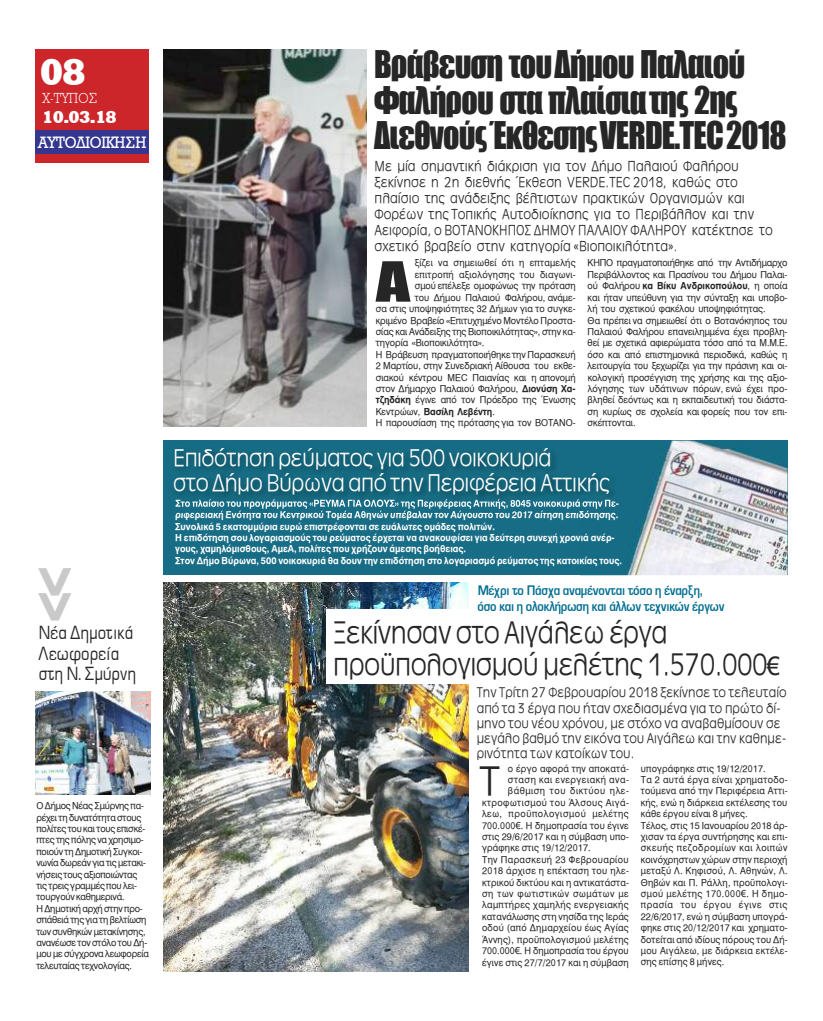
<style>
.page{position:relative;width:823px;height:1021px;background:#fff}
.page>*{position:absolute;margin:0;border:0;box-sizing:border-box;transform-origin:0 0}
.t1{font:900 52.9px "UB Helvetica";color:#c9c9c9;scale:.89 1}
.t2{font:51.1px "Impact";color:#272627;scale:1.32 1}
.t3{font:300 42.6px "UB Antique Olive";color:#272627;scale:1.08 1}
.t4{font:900 39px "UB Rockwell";color:#fff;scale:.96 1}
.t5{font:35.1px/35.1px "Impact";letter-spacing:-.025em;color:#272627;scale:.91 1}
.t6{font:300 32.2px/32.2px "UB Antique Olive";letter-spacing:-.02em;color:#272627;scale:.92 1}
.t7{font:300 25px/25px "UB Antique Olive";letter-spacing:-.02em;color:#fff;scale:.96 1}
.t8{font:20.7px/20.7px "UB Europa";letter-spacing:-.025em;color:#272627;scale:.82 1}
.t9{font:900 18px "UB Rockwell";color:#fff}
.t10{font:17px "UB Rockwell";letter-spacing:-.025em;color:#fff;scale:.95 1}
.t11{font:300 15px/16px "UB Antique Olive";color:#272627;scale:.95 1}
.t12{font:15px/16px "UB Europa Bold";letter-spacing:-.025em;color:#006d92;scale:.85 1}
.t13{font:300 15px "UB Rockwell";color:#fff;scale:.93 1}
.t14{font:300 14.5px/15px "UB Antique Olive";color:#272627;scale:.95 1}
.t15{font:9.5px/11.4px "UB Helvetica";letter-spacing:-.005em;color:#272627;scale:.95 1}
.t16{font:9.5px/11.4px "UB Helvetica";letter-spacing:.015em;color:#272627;scale:.95 1}
.t17{font:9.5px/11.4px "UB Helvetica Bold";color:#fff;scale:.95 1}
.t18{font:9.5px/11.4px "UB Helvetica";letter-spacing:-.025em;color:#272627;scale:.95 1}
.t19{font:9.5px "UB Helvetica";letter-spacing:.02em;color:#272627;scale:.95 1}
.t20{font:9.5px "UB Helvetica";letter-spacing:.055em;color:#272627;scale:.95 1}
.t21{font:9.5px "UB Helvetica Bold";letter-spacing:-.005em;color:#272627;scale:.95 1}
.t22{font:9.5px "UB Helvetica";letter-spacing:.025em;color:#272627;scale:.95 1}
.t23{font:9.5px "UB Helvetica";letter-spacing:.04em;color:#272627;scale:.95 1}
.t24{font:9.5px "UB Helvetica";letter-spacing:.045em;color:#272627;scale:.95 1}
.t25{font:9.5px "UB Helvetica";letter-spacing:.035em;color:#272627;scale:.95 1}
.t26{font:9.5px "UB Helvetica";letter-spacing:.05em;color:#272627;scale:.95 1}
.s1{font-family:"UB Helvetica Bold"}
.s2{font-family:"UB Helvetica"}
.s3{font-family:"Tahoma";font-weight:400;font-size:25px}
.s4{font-family:"Tahoma"}
</style>
<div class="page">
<div style="left:36px;top:49px;width:113px;height:113px;background:#cc262b"></div>
<div style="left:36px;top:130px;width:113px;height:24px;background:#34368f"></div>
<div style="left:163px;top:440px;width:624px;height:135px;background:#186d86"></div>
<img style="left:580px;top:440px;width:207px;height:135px">
<img style="left:163px;top:582px;width:305px;height:389px">
<img style="left:35px;top:692px;width:115px;height:102px">
<img style="left:163px;top:50px;width:203px;height:376px">
<div style="left:325px;top:609px;width:462px;height:75px;background:#fff"></div>
<img style="left:175px;top:441px;width:465px;height:73px">
<img style="left:175px;top:499px;width:79px;height:9px">
<img style="left:176px;top:510px;width:55px;height:4px">
<h3 class="t4" style="left:41px;top:50px;width:48px">08</h3>
<h3 class="t9" style="left:42px;top:107px;width:75px">10.03.18</h3>
<h3 class="t13" style="left:42px;top:91px;width:61px">Χ-ΤΥΠΟΣ</h3>
<h3 class="t10" style="left:38px;top:133px;width:115px">ΑΥΤΟΔΙΟΙΚΗΣΗ</h3>
<h1 class="t1" style="left:89px;top:561px;width:75px;rotate:90deg">&gt;&gt;</h1>
<h3 class="t8" style="left:37px;top:622px;width:120px">Νέα Δημοτικά<br>Λεωφορεία στη Ν. Σμύρνη</h3>
<p class="t18" style="left:36px;top:800px;width:120px">Ο Δήμος Νέας Σμύρνης πα&shy;ρέχει τη δυνατότητα στους πολίτες του και τους επισκέ&shy;πτες της πόλης να χρησιμο&shy;ποιούν τη Δημοτική Συγκοι&shy;νωνία δωρεάν για τις μετακι&shy;νήσεις τους αξιοποιώντας τις τρεις γραμμές που λει&shy;τουργούν καθημερινά.<br>Η Δημοτική αρχή στην προ&shy;σπάθειά της για τη βελτίωση των συνθηκών μετακίνησης, ανανέωσε τον στόλο του Δή&shy;μου με σύγχρονα λεωφορεία τελευταίας τεχνολογίας.</p>
<h3 class="t5" style="left:374px;top:47px;width:454px">Βράβευση τουΔήμου Παλαιού<br>Φαλήρου στα πλαίσιατης 2ης<br>ΔιεθνούςΈκθεσηςVERDE.TEC2018</h3>
<p class="t11" style="left:374px;top:159px;width:420px">Με μία σημαντική διάκριση για τον Δήμο Παλαιού Φαλήρου ξεκίνησε η 2η διεθνής Έκθεση VERDE.TEC 2018, καθώς στο πλαίσιο της ανάδειξης βέλτιστων πρακτικών Οργανισμών και Φορέων της Τοπικής Αυτοδιοίκησης για το Περιβάλλον και την Αειφορία, ο ΒΟΤΑΝΟΚΗΠΟΣ ΔΗΜΟΥ ΠΑΛΑΙΟΥ ΦΑΛΗΡΟΥ κατέκτησε το σχετικό βραβείο στην κατηγορία «Βιοποικιλότητα».</p>
<p class="t19" style="left:414px;top:258px;width:171px">ξίζει να σημειωθεί ότι η επταμελής</p>
<p class="t19" style="left:414px;top:269px;width:171px">επιτροπή αξιολόγησης του διαγωνι-</p>
<p class="t15" style="left:414px;top:280px;width:171px">σμού επέλεξε ομοφώνως την πρόταση</p>
<p class="t15" style="left:414px;top:292px;width:171px">του Δήμου Παλαιού Φαλήρου, ανάμε-</p>
<p class="t15" style="left:375px;top:303px;width:212px">σα στις υποψηφιότητες 32 Δήμων για το συγκε-</p>
<p class="t15" style="left:375px;top:314px;width:212px">κριμένο Βραβείο «Επιτυχημένο Μοντέλο Προστα-</p>
<p class="t15" style="left:375px;top:326px;width:212px">σίας και Ανάδειξης της Βιοποικιλότητας», στην κα-</p>
<p class="t15" style="left:375px;top:337px;width:116px">τηγορία «Βιοποικιλότητα».</p>
<p class="t15" style="left:375px;top:349px;width:212px">Η Βράβευση πραγματοποιήθηκε την Παρασκευή</p>
<p class="t15" style="left:375px;top:360px;width:212px">2 Μαρτίου, στην Συνεδριακή Αίθουσα του εκθε-</p>
<p class="t15" style="left:375px;top:371px;width:212px">σιακού κέντρου MEC Παιανίας και η απονομή</p>
<p class="t15" style="left:375px;top:383px;width:212px">στον Δήμαρχο Παλαιού Φαλήρου, <span class="s1">Διονύση Χα-</span></p>
<p class="t15" style="left:375px;top:394px;width:212px"><span class="s1">τζηδάκη</span> έγινε από τον Πρόεδρο της Ένωσης</p>
<p class="t21" style="left:375px;top:406px;width:127px"><span class="s2">Κεντρώων,</span> Βασίλη Λεβέντη<span class="s2">.</span></p>
<p class="t15" style="left:375px;top:417px;width:212px">Η παρουσίαση της πρότασης για τον ΒΟΤΑΝΟ-</p>
<h2 class="t2" style="left:375px;top:250px;width:27px">A</h2>
<p class="t15" style="left:587px;top:257px;width:212px">ΚΗΠΟ πραγματοποιήθηκε από την Αντιδήμαρχο<br>Περιβάλλοντος και Πρασίνου του Δήμου Παλαι-</p>
<p class="t21" style="left:587px;top:280px;width:212px"><span class="s2">ού Φαλήρου</span> κα Βίκυ Ανδρικοπούλου<span class="s2">, η οποία</span></p>
<p class="t15" style="left:587px;top:292px;width:212px">και ήταν υπεύθυνη για την σύνταξη και υποβο&shy;λή του σχετικού φακέλου υποψηφιότητας.<br>Θα πρέπει να σημειωθεί ότι ο Βοτανόκηπος του Παλαιού Φαλήρου επανειλημμένα έχει προβλη&shy;θεί με σχετικά αφιερώματα τόσο από τα Μ.Μ.Ε. όσο και από επιστημονικά περιοδικά, καθώς η λειτουργία του ξεχωρίζει για την πράσινη και οι&shy;κολογική προσέγγιση της χρήσης και της αξιο&shy;λόγησης των υδάτινων πόρων, ενώ έχει προ&shy;βληθεί δεόντως και η εκπαιδευτική του διάστα&shy;ση κυρίως σε σχολεία και φορείς που τον επι&shy;σκέπτονται.</p>
<h3 class="t7" style="left:173px;top:445px;width:456px">Επιδότηση ρεύματος για 500 νοικοκυριά<br>στο Δήμο Βύρωνα από την Περιφέρεια Αττικής</h3>
<p class="t17" style="left:175px;top:509px;width:471px">ριφερειακή Ενότητα του Κεντρικού Τομέα Αθηνών υπέβαλαν τον Αύγουστο του 2017 αίτηση επιδότησης.<br>Συνολικά 5 εκατομμύρια ευρώ επιστρέφονται σε ευάλωτες ομάδες πολιτών.<br>Η επιδότηση σου λογαριασμούς του ρεύματος έρχεται να ανακουφίσει για δεύτερη συνεχή χρονιά ανέρ&shy;γους, χαμηλόμισθους, ΑμεΑ, πολίτες που χρήζουν άμεσης βοήθειας.<br>Στον Δήμο Βύρωνα, 500 νοικοκυριά θα δουν την επιδότηση στο λογαριασμό ρεύματος της κατοικίας τους.</p>
<h3 class="t12" style="left:476px;top:582px;width:292px">Μέχρι το Πάσχα αναμένονται τόσο η έναρξη, όσο και η ολοκλήρωση και άλλων τεχνικών έργων</h3>
<h3 class="t6" style="left:333px;top:617px;width:486px">Ξεκίνησαν στο Αιγάλεω έργα προϋπολογισμού μελέτης 1.570.000<span class="s3">€</span></h3>
<h3 class="t14" style="left:476px;top:685px;width:327px">Την Τρίτη 27 Φεβρουαρίου 2018 ξεκίνησε το τελευταίο από τα 3 έργα που ήταν σχεδιασμένα για το πρώτο δί&shy;μηνο του νέου χρόνου, με στόχο να αναβαθμίσουν σε μεγάλο βαθμό την εικόνα του Αιγάλεω και την καθημε&shy;ρινότητα των κατοίκων του.</h3>
<p class="t19" style="left:507px;top:762px;width:129px">ο έργο αφορά την αποκατά-</p>
<p class="t26" style="left:507px;top:774px;width:129px">σταση και ενεργειακή ανα-</p>
<p class="t20" style="left:507px;top:785px;width:129px">βάθμιση του δικτύου ηλε-</p>
<p class="t24" style="left:482px;top:797px;width:156px">κτροφωτισμού του Άλσους Αιγά-</p>
<p class="t20" style="left:482px;top:808px;width:156px">λεω, προϋπολογισμού μελέτης</p>
<p class="t16" style="left:482px;top:819px;width:156px">700.000<span class="s4">€</span>. Η δημοπρασία του έγινε</p>
<p class="t16" style="left:482px;top:831px;width:156px">στις 29/6/2017 και η σύμβαση υπο-</p>
<p class="t16" style="left:482px;top:842px;width:116px">γράφηκε στις 19/12/2017.</p>
<p class="t23" style="left:482px;top:854px;width:156px">Την Παρασκευή 23 Φεβρουαρίου</p>
<p class="t25" style="left:482px;top:865px;width:156px">2018 άρχισε η επέκταση του ηλε-</p>
<p class="t16" style="left:482px;top:876px;width:156px">κτρικού δικτύου και η αντικατάστα-</p>
<p class="t20" style="left:482px;top:888px;width:156px">ση των φωτιστικών σωμάτων με</p>
<p class="t23" style="left:482px;top:899px;width:156px">λαμπτήρες χαμηλής ενεργειακής</p>
<p class="t15" style="left:482px;top:910px;width:156px">κατανάλωσης στη νησίδα της Ιεράς</p>
<p class="t22" style="left:482px;top:922px;width:156px">οδού (από Δημαρχείου έως Αγίας</p>
<p class="t22" style="left:482px;top:933px;width:156px">Άννης), προϋπολογισμού μελέτης</p>
<p class="t15" style="left:482px;top:945px;width:156px">700.000<span class="s4">€</span>. Η δημοπρασία του έργου</p>
<p class="t16" style="left:482px;top:956px;width:156px">έγινε στις 27/7/2017 και η σύμβαση</p>
<h3 class="t3" style="left:479px;top:760px;width:20px">T</h3>
<p class="t16" style="left:640px;top:762px;width:156px">υπογράφηκε στις 19/12/2017.<br>Τα 2 αυτά έργα είναι χρηματοδο&shy;τούμενα από την Περιφέρεια Αττι&shy;κής, ενώ η διάρκεια εκτέλεσης του κάθε έργου είναι 8 μήνες.<br>Τέλος, στις 15 Ιανουαρίου 2018 άρ&shy;χισαν τα έργα συντήρησης και επι&shy;σκευής πεζοδρομίων και λοιπών κοινόχρηστων χώρων στην περιοχή μεταξύ Λ. Κηφισού, Λ. Αθηνών, Λ.<br>Θηβών και Π. Ράλλη, προϋπολογι&shy;σμού μελέτης 170.000<span class="s4">€</span>. Η δημο&shy;πρασία του έργου έγινε στις<br>22/6/2017, ενώ η σύμβαση υπογρά&shy;φηκε στις 20/12/2017 και χρηματο&shy;δοτείται από ιδίους πόρους του Δή&shy;μου Αιγάλεω, με διάρκεια εκτέλε&shy;σης επίσης 8 μήνες.</p>
</div>
